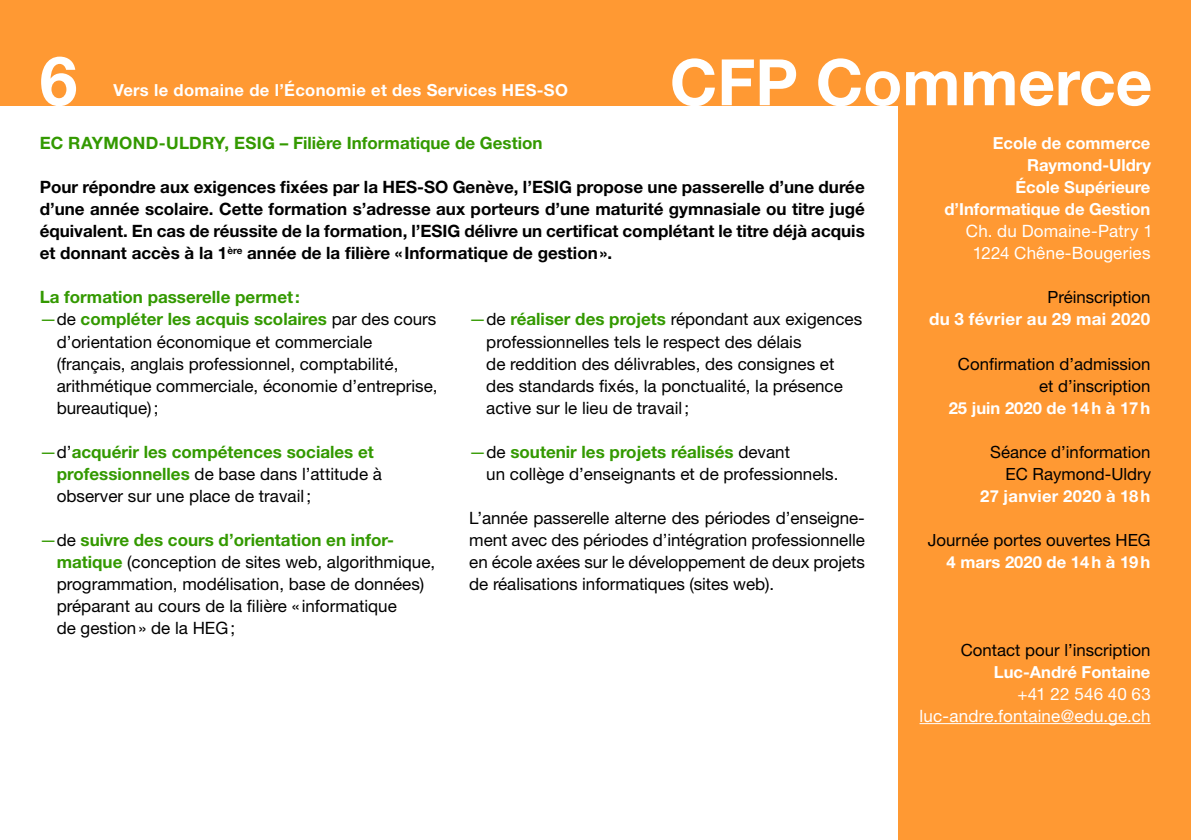
<style>
.page{position:relative;width:1191px;height:840px;background:#fff}
.page>*{position:absolute;margin:0;border:0;box-sizing:border-box;transform-origin:0 0}
.t1{font:700 68px "Helvetica Neue LT Std";color:#fff}
.Titres_bandeau{font:700 64px "Helvetica Neue LT Std";color:#fff}
.Boull_it{font:17px/22px "Helvetica Neue LT Std";color:#000}
.Bold{font:700 17px/22px "Helvetica Neue LT Std";color:#000;text-align:justify}
.TXT_courrant{font:17px/22px "Helvetica Neue LT Std";letter-spacing:-.005em;color:#000;text-align:justify}
.liste_droit{font:17px "Helvetica Neue LT Std";letter-spacing:.01em;color:#fff}
.Top-Line{font:700 17px "Helvetica Neue LT Std";color:#390}
.Bold-2{font:700 17px "Helvetica Neue LT Std";color:#390}
.Bold-3{font:700 17px "Helvetica Neue LT Std";letter-spacing:.02em;color:#fff}
.violett{font:16.8px/22px "Helvetica Neue LT Std";color:#000;text-align:right}
.Bold_liste{font:700 16.6px/22px "Helvetica Neue LT Std";color:#fff;text-align:right}
.Sous-titres_1{font:700 16.6px "Helvetica Neue LT Std";letter-spacing:.02em;color:#fff}
.Bold_liste-2{font:700 16.6px "Helvetica Neue LT Std";letter-spacing:.02em;color:#fff}
.s1{color:#390}
.s2{font-weight:700;color:#390}
</style>
<div class="page">
<div style="left:0;top:0;width:1191px;height:105px;background:#f93"></div>
<div style="left:899px;top:52px;width:292px;height:787px;background:#f93"></div>
<hr style="left:919px;top:722px;width:231px;height:1px;background:#fff">
<h1 class="t1" style="left:40px;top:39px;width:39px">6</h1>
<p class="Titres_bandeau" style="left:670px;top:43px;width:484px">CFP Commerce</p>
<p class="Top-Line" style="left:40px;top:133px;width:504px">EC RAYMOND-ULDRY, ESIG – Filière Informatique de Gestion</p>
<p class="Sous-titres_1" style="left:113px;top:80px;width:456px">Vers le domaine de l’Économie et des Services HES-SO</p>
<p class="Bold_liste" style="left:992px;top:132px;width:160px">Ecole de commerce<br>Raymond-Uldry</p>
<p class="Bold_liste" style="left:944px;top:176px;width:207px">École Supérieure d’Informatique de Gestion</p>
<p class="liste_droit" style="left:966px;top:221px;width:188px">Ch. du Domaine-Patry 1</p>
<p class="liste_droit" style="left:972px;top:243px;width:179px">1224 Chêne-Bougeries</p>
<p class="violett" style="left:1047px;top:286px;width:104px">Préinscription</p>
<p class="Bold-3" style="left:929px;top:309px;width:223px">du 3 février au 29 mai 2020</p>
<p class="violett" style="left:958px;top:352px;width:194px">Confirmation d’admission et d’inscription</p>
<p class="Bold_liste" style="left:948px;top:396px;width:203px">25 juin 2020 de 14h à 17h</p>
<p class="violett" style="left:990px;top:440px;width:162px">Séance d’information<br>EC Raymond-Uldry</p>
<p class="Bold_liste-2" style="left:980px;top:485px;width:172px">27 janvier 2020 à 18h</p>
<p class="violett" style="left:928px;top:528px;width:224px">Journée portes ouvertes HEG</p>
<p class="Bold_liste" style="left:946px;top:550px;width:205px">4 mars 2020 de 14h à 19h</p>
<p class="Bold" style="left:40px;top:176px;width:826px">Pour répondre aux exigences fixées par la HES-SO Genève, l’ESIG propose une passerelle d’une durée d’une année scolaire. Cette formation s’adresse aux porteurs d’une maturité gymnasiale ou titre jugé équivalent. En cas de réussite de la formation, l’ESIG délivre un certificat complétant le titre déjà acquis et donnant accès à la 1<sup>ère</sup> année de la filière « Informatique de gestion».</p>
<p class="Bold-2" style="left:40px;top:287px;width:262px">La formation passerelle permet:</p>
<p class="Boull_it" style="left:57px;top:308px;width:382px;text-indent:-17px"><span class="s1">—</span>de <span class="s2">compléter les acquis scolaires</span> par des cours d’orientation économique et commerciale (français, anglais professionnel, comptabilité, arithmétique commerciale, économie d’entreprise, bureautique);</p>
<p class="Boull_it" style="left:57px;top:440px;width:327px;text-indent:-17px"><span class="s1">—</span>d’<span class="s2">acquérir les compétences sociales et professionnelles</span> de base dans l’attitude à observer sur une place de travail;</p>
<p class="Boull_it" style="left:57px;top:528px;width:380px;text-indent:-17px"><span class="s1">—</span>de <span class="s2">suivre des cours d’orientation en infor&shy;matique</span> (conception de sites web, algorithmique, programmation, modélisation, base de données) préparant au cours de la filière « informatique<br>de gestion» de la HEG;</p>
<p class="Boull_it" style="left:486px;top:308px;width:377px;text-indent:-17px"><span class="s1">—</span>de <span class="s2">réaliser des projets</span> répondant aux exigences professionnelles tels le respect des délais<br>de reddition des délivrables, des consignes et des standards fixés, la ponctualité, la présence active sur le lieu de travail;</p>
<p class="Boull_it" style="left:486px;top:440px;width:354px;text-indent:-17px"><span class="s1">—</span>de <span class="s2">soutenir les projets réalisés</span> devant<br>un collège d’enseignants et de professionnels.</p>
<p class="TXT_courrant" style="left:469px;top:506px;width:397px">L’année passerelle alterne des périodes d’enseigne&shy;ment avec des périodes d’intégration professionnelle en école axées sur le développement de deux projets de réalisations informatiques (sites web).</p>
<p class="violett" style="left:960px;top:638px;width:191px">Contact pour l’inscription</p>
<p class="Bold_liste" style="left:994px;top:660px;width:158px">Luc-André Fontaine</p>
<p class="liste_droit" style="left:1017px;top:683px;width:135px">+41 22 546 40 63</p>
<p class="liste_droit" style="left:919px;top:705px;width:232px">luc-andre.fontaine@edu.ge.ch</p>
</div>
